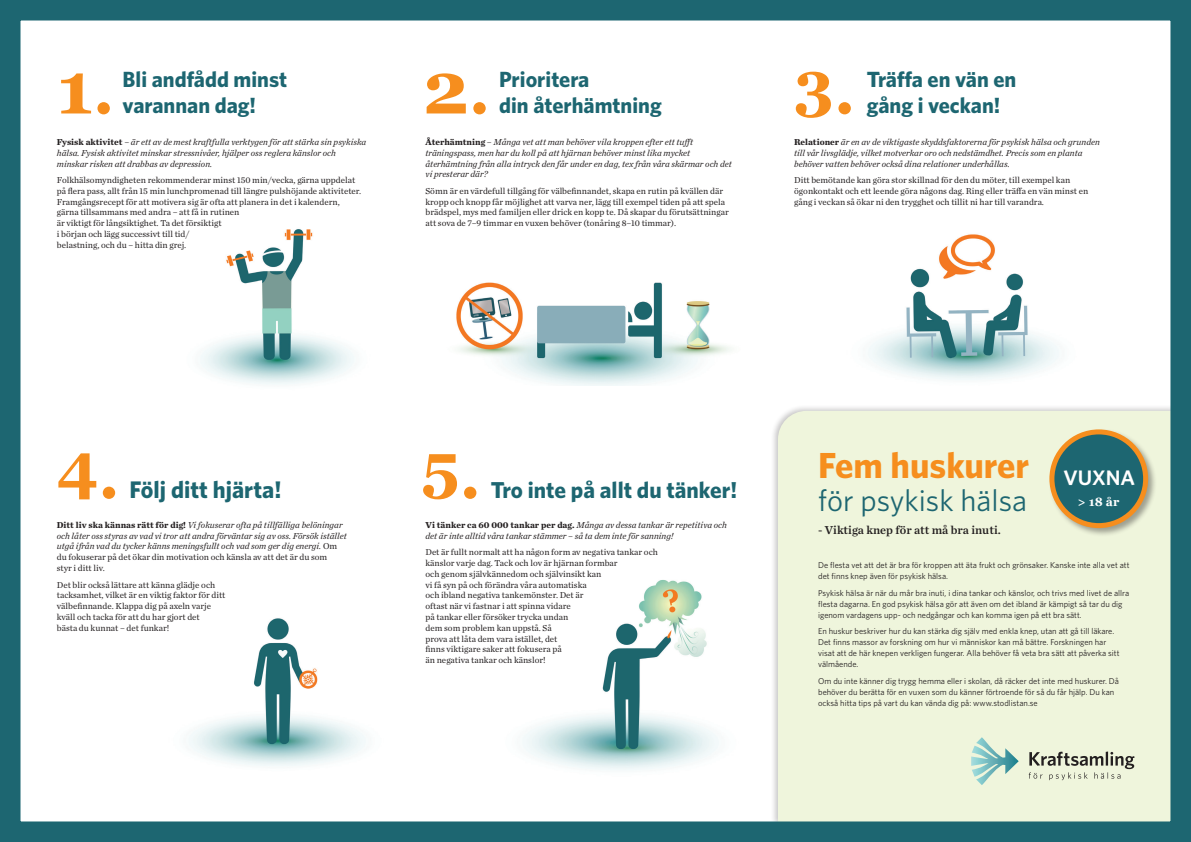
<style>
.page{position:relative;width:1191px;height:842px;background:#fff}
.page>*{position:absolute;margin:0;border:0;box-sizing:border-box;transform-origin:0 0}
.t1{font:700 74px "Georgia";color:#f68e1e}
.t2{font:700 64px "Georgia";color:#f68e1e}
.t3{font:700 36.3px "Whitney";color:#f68e1e}
.t4{font:30.6px "Whitney";color:#1d6671}
.t5{font:700 24px "Whitney";color:#1d6671}
.t6{font:700 23px "Whitney";color:#1d6671}
.t7{font:700 22px "Whitney";color:#1d6671}
.t8{font:600 21px "Whitney";color:#fff}
.t9{font:12px "Chronicle Text G1 Semi";color:#231f20}
.t10{font:700 12px "Georgia";color:#fff}
.t11{font:9px/10.8px "Chronicle Text G1";color:#231f20}
.t12{font:italic 9px/10.8px "Chronicle Text G1";color:#231f20}
.t13{font:8.5px/11px "Whitney";color:#231f20}
.s1{font-size:64px}
.s2{font-weight:700;font-style:normal}
.s3{font-style:normal}
</style>
<div class="page">
<img style="left:522px;top:580px;width:197px;height:190px">
<img style="left:868px;top:234px;width:191px;height:146px">
<div style="left:770px;top:404px;width:408px;height:424px;background:#231f20;opacity:.25"></div>
<div style="left:778px;top:411px;width:391px;height:409px;background:#eff5dc"></div>
<div style="left:9px;top:9px;width:1173px;height:824px;border:12px solid #1d6671"></div>
<img style="left:456px;top:282px;width:274px;height:103px">
<img style="left:200px;top:229px;width:154px;height:156px">
<img style="left:189px;top:618px;width:177px;height:148px">
<svg style="left:1028px;top:751px;width:106px;height:29px;background:#c2c6b2"></svg>
<svg style="left:971px;top:737px;width:47px;height:48px;background:#bbdccf"></svg>
<div style="left:1048px;top:428px;width:109px;height:109px;background:#231f20;opacity:.4"></div>
<div style="left:1052px;top:432px;width:93px;height:94px;background:#1d6671;border-radius:50%"></div>
<div style="left:1049px;top:429px;width:99px;height:99px;border:5px solid #f68e1e;border-radius:50%"></div>
<div style="left:0;top:0;width:1191px;height:842px;border:12px solid #1d6671"></div>
<p class="t1" style="left:57px;top:32px;width:59px">1<span class="s1">.</span></p>
<p class="t7" style="left:123px;top:65px;width:166px">Bli andfådd minst</p>
<p class="t7" style="left:123px;top:91px;width:135px">varannan dag!</p>
<p class="t1" style="left:422px;top:32px;width:69px">2<span class="s1">.</span></p>
<p class="t7" style="left:499px;top:65px;width:92px">Prioritera</p>
<p class="t7" style="left:499px;top:91px;width:164px">din återhämtning</p>
<p class="t2" style="left:794px;top:39px;width:62px">3.</p>
<p class="t7" style="left:866px;top:65px;width:151px">Träffa en vän en</p>
<p class="t7" style="left:866px;top:91px;width:135px">gång i veckan!</p>
<p class="t12" style="left:57px;top:136px;width:311px"><span class="s2">Fysisk aktivitet</span> – är ett av de mest kraftfulla verktygen för att stärka sin psykiska hälsa. Fysisk aktivitet minskar stressnivåer, hjälper oss reglera känslor och minskar risken att drabbas av depression.</p>
<p class="t11" style="left:57px;top:174px;width:306px">Folkhälsomyndigheten rekommenderar minst 150 min/vecka, gärna uppdelat på flera pass, allt från 15 min lunchpromenad till längre pulshöjande aktiviteter.<br>Framgångsrecept för att motivera sig är ofta att planera in det i kalendern, gärna tillsammans med andra – att få in rutinen<br>är viktigt för långsiktighet. Ta det försiktigt<br>i början och lägg successivt till tid/<br>belastning, och du – hitta din grej.</p>
<p class="t12" style="left:425px;top:136px;width:308px"><span class="s2">Återhämtning</span> – Många vet att man behöver vila kroppen efter ett tufft träningspass, men har du koll på att hjärnan behöver minst lika mycket återhämtning från alla intryck den får under en dag, tex från våra skärmar och det vi presterar där?</p>
<p class="t11" style="left:425px;top:185px;width:305px">Sömn är en värdefull tillgång för välbefinnandet, skapa en rutin på kvällen där kropp och knopp får möjlighet att varva ner, lägg till exempel tiden på att spela brädspel, mys med familjen eller drick en kopp te. Då skapar du förutsättningar att sova de 7–9 timmar en vuxen behöver (tonåring 8–10 timmar).</p>
<p class="t12" style="left:794px;top:136px;width:307px"><span class="s2">Relationer</span> är en av de viktigaste skyddsfaktorerna för psykisk hälsa och grunden till vår livsglädje, vilket motverkar oro och nedstämdhet. Precis som en planta behöver vatten behöver också dina relationer underhållas.</p>
<p class="t11" style="left:794px;top:174px;width:296px">Ditt bemötande kan göra stor skillnad för den du möter, till exempel kan ögonkontakt och ett leende göra någons dag. Ring eller träffa en vän minst en gång i veckan så ökar ni den trygghet och tillit ni har till varandra.</p>
<p class="t2" style="left:57px;top:422px;width:64px">4.</p>
<p class="t5" style="left:129px;top:473px;width:153px">Följ ditt hjärta!</p>
<p class="t12" style="left:57px;top:519px;width:291px"><span class="s2">Ditt liv ska kännas rätt för dig!</span> Vi fokuserar ofta på tillfälliga belöningar och låter oss styras av vad vi tror att andra förväntar sig av oss. Försök istället utgå ifrån vad du tycker känns meningsfullt och vad som ger dig energi. <span class="s3">Om du fokuserar på det ökar din motivation och känsla av att det är du som<br>styr i ditt liv.</span></p>
<p class="t11" style="left:57px;top:579px;width:170px">Det blir också lättare att känna glädje och tacksamhet, vilket är en viktig faktor för ditt välbefinnande. Klappa dig på axeln varje kväll och tacka för att du har gjort det<br>bästa du kunnat – det funkar!</p>
<p class="t2" style="left:421px;top:422px;width:61px">5.</p>
<p class="t6" style="left:491px;top:475px;width:248px">Tro inte på allt du tänker!</p>
<p class="t12" style="left:425px;top:519px;width:303px"><span class="s2">Vi tänker ca 60 000 tankar per dag.</span> Många av dessa tankar är repetitiva och det är inte alltid våra tankar stämmer – så ta dem inte för sanning!</p>
<p class="t11" style="left:425px;top:546px;width:234px">Det är fullt normalt att ha någon form av negativa tankar och känslor varje dag. Tack och lov är hjärnan formbar<br>och genom självkännedom och självinsikt kan<br>vi få syn på och förändra våra automatiska<br>och ibland negativa tankemönster. Det är<br>oftast när vi fastnar i att spinna vidare<br>på tankar eller försöker trycka undan<br>dem som problem kan uppstå. Så<br>prova att låta dem vara istället, det<br>finns viktigare saker att fokusera på<br>än negativa tankar och känslor!</p>
<p class="t3" style="left:818px;top:441px;width:212px">Fem huskurer</p>
<p class="t4" style="left:818px;top:480px;width:210px">för psykisk hälsa</p>
<p class="t9" style="left:818px;top:521px;width:184px">- Viktiga knep för att må bra inuti.</p>
<p class="t8" style="left:1063px;top:463px;width:73px">VUXNA</p>
<p class="t10" style="left:1077px;top:492px;width:43px">&gt; 18 år</p>
<p class="t13" style="left:818px;top:559px;width:313px">De flesta vet att det är bra för kroppen att äta frukt och grönsaker. Kanske inte alla vet att det finns knep även för psykisk hälsa.</p>
<p class="t13" style="left:818px;top:587px;width:312px">Psykisk hälsa är när du mår bra inuti, i dina tankar och känslor, och trivs med livet de allra flesta dagarna. En god psykisk hälsa gör att även om det ibland är kämpigt så tar du dig igenom vardagens upp- och nedgångar och kan komma igen på ett bra sätt.</p>
<p class="t13" style="left:818px;top:626px;width:303px">En huskur beskriver hur du kan stärka dig själv med enkla knep, utan att gå till läkare.<br>Det finns massor av forskning om hur vi människor kan må bättre. Forskningen har visat att de här knepen verkligen fungerar. Alla behöver få veta bra sätt att påverka sitt välmående.</p>
<p class="t13" style="left:818px;top:675px;width:302px">Om du inte känner dig trygg hemma eller i skolan, då räcker det inte med huskurer. Då behöver du berätta för en vuxen som du känner förtroende för så du får hjälp. Du kan också hitta tips på vart du kan vända dig på: www.stodlistan.se</p>
</div>
